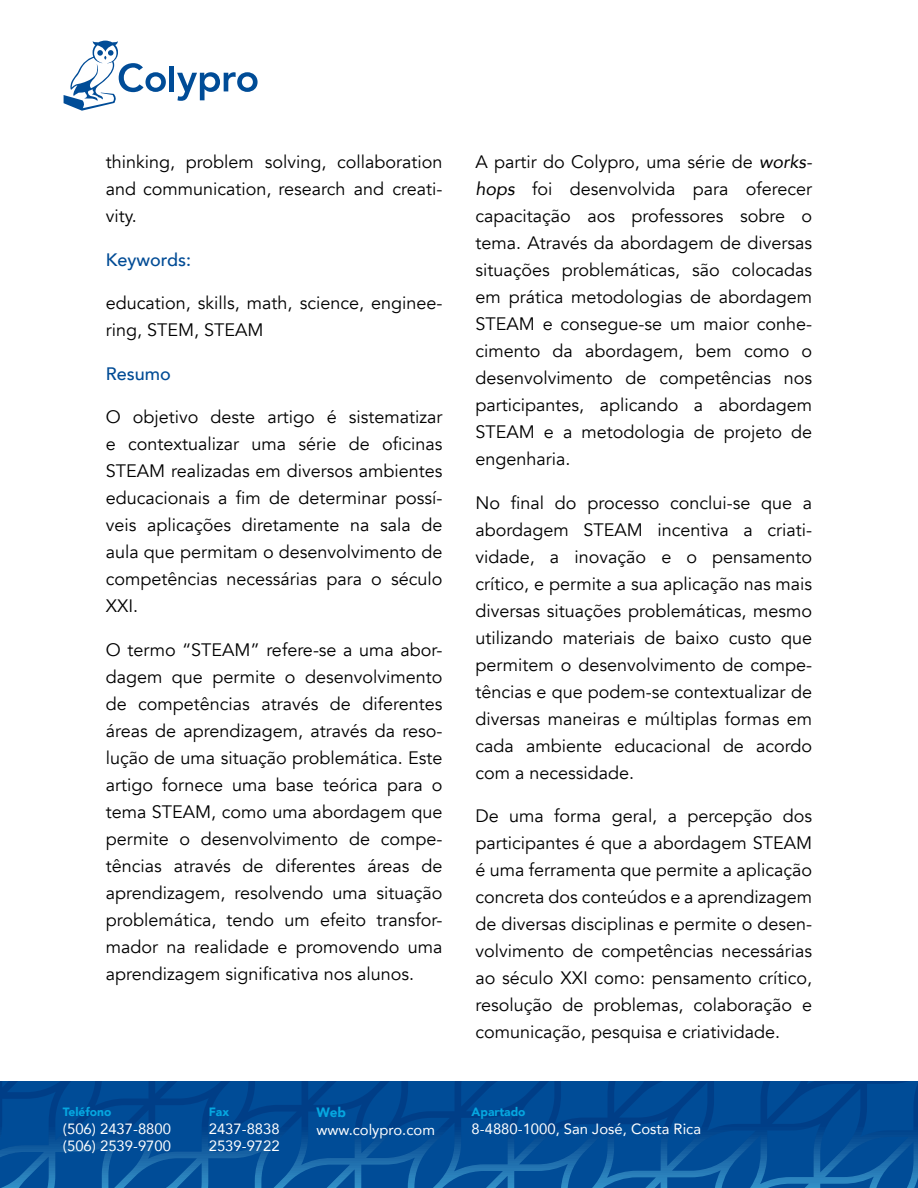
<style>
.page{position:relative;width:918px;height:1188px;background:#fff}
.page>*{position:absolute;margin:0;border:0;box-sizing:border-box;transform-origin:0 0}
.texto{font:18px/27px "Avenir";color:#000;text-align:justify}
.subtitulo{font:500 18px "Avenir";color:#004b95}
.t1{font:14.85px/17.9px "Avenir";color:#fff}
.t2{font:900 13.5px "Avenir";color:#06a7e0}
.t3{font:900 12px "Avenir";color:#06a7e0}
.s1{font-style:italic}
</style>
<div class="page">
<hr style="left:170px;top:66px;width:4px;height:25px;background:#004c97">
<svg style="left:177px;top:72px;width:81px;height:29px"></svg>
<svg style="left:64px;top:41px;width:102px;height:70px"></svg>
<svg style="left:813px;top:1082px;width:105px;height:106px;background:#055098"></svg>
<svg style="left:0;top:1082px;width:813px;height:106px;background:#044e97"></svg>
<p class="texto" style="left:106px;top:149px;width:338px">thinking, problem solving, collaboration and communication, research and creati&shy;vity.</p>
<p class="subtitulo" style="left:106px;top:244px;width:87px">Keywords:</p>
<p class="texto" style="left:106px;top:290px;width:338px">education, skills, math, science, enginee&shy;ring, STEM, STEAM</p>
<p class="subtitulo" style="left:106px;top:358px;width:67px">Resumo</p>
<p class="texto" style="left:106px;top:404px;width:338px">O objetivo deste artigo é sistematizar e contextualizar uma série de oficinas STEAM realizadas em diversos ambientes educacionais a fim de determinar possí&shy;veis aplicações diretamente na sala de aula que permitam o desenvolvimento de competências necessárias para o século XXI.</p>
<p class="texto" style="left:106px;top:636px;width:338px">O termo “STEAM” refere-se a uma abor&shy;dagem que permite o desenvolvimento de competências através de diferentes áreas de aprendizagem, através da reso&shy;lução de uma situação problemática. Este artigo fornece uma base teórica para o tema STEAM, como uma abordagem que permite o desenvolvimento de compe&shy;tências através de diferentes áreas de aprendizagem, resolvendo uma situação problemática, tendo um efeito transfor&shy;mador na realidade e promovendo uma aprendizagem significativa nos alunos.</p>
<p class="texto" style="left:476px;top:149px;width:338px">A partir do Colypro, uma série de <span class="s1">works&shy;hops</span> foi desenvolvida para oferecer capacitação aos professores sobre o tema. Através da abordagem de diversas situações problemáticas, são colocadas em prática metodologias de abordagem STEAM e consegue-se um maior conhe&shy;cimento da abordagem, bem como o desenvolvimento de competências nos participantes, aplicando a abordagem STEAM e a metodologia de projeto de engenharia.</p>
<p class="texto" style="left:476px;top:489px;width:338px">No final do processo conclui-se que a abordagem STEAM incentiva a criati&shy;vidade, a inovação e o pensamento crítico, e permite a sua aplicação nas mais diversas situações problemáticas, mesmo utilizando materiais de baixo custo que permitem o desenvolvimento de compe&shy;tências e que podem-se contextualizar de diversas maneiras e múltiplas formas em cada ambiente educacional de acordo com a necessidade.</p>
<p class="texto" style="left:476px;top:803px;width:338px">De uma forma geral, a percepção dos participantes é que a abordagem STEAM é uma ferramenta que permite a aplicação concreta dos conteúdos e a aprendizagem de diversas disciplinas e permite o desen&shy;volvimento de competências necessárias ao século XXI como: pensamento crítico, resolução de problemas, colaboração e comunicação, pesquisa e criatividade.</p>
<p class="t3" style="left:63px;top:1101px;width:50px">Teléfono</p>
<p class="t1" style="left:63px;top:1119px;width:110px">(506) 2437-8800 (506) 2539-9700</p>
<p class="t3" style="left:209px;top:1101px;width:22px">Fax</p>
<p class="t1" style="left:209px;top:1119px;width:72px">2437-8838<br>2539-9722</p>
<p class="t2" style="left:317px;top:1101px;width:31px">Web</p>
<p class="t1" style="left:317px;top:1120px;width:120px">www.colypro.com</p>
<p class="t3" style="left:472px;top:1101px;width:55px">Apartado</p>
<p class="t1" style="left:472px;top:1119px;width:231px">8-4880-1000, San José, Costa Rica</p>
</div>
